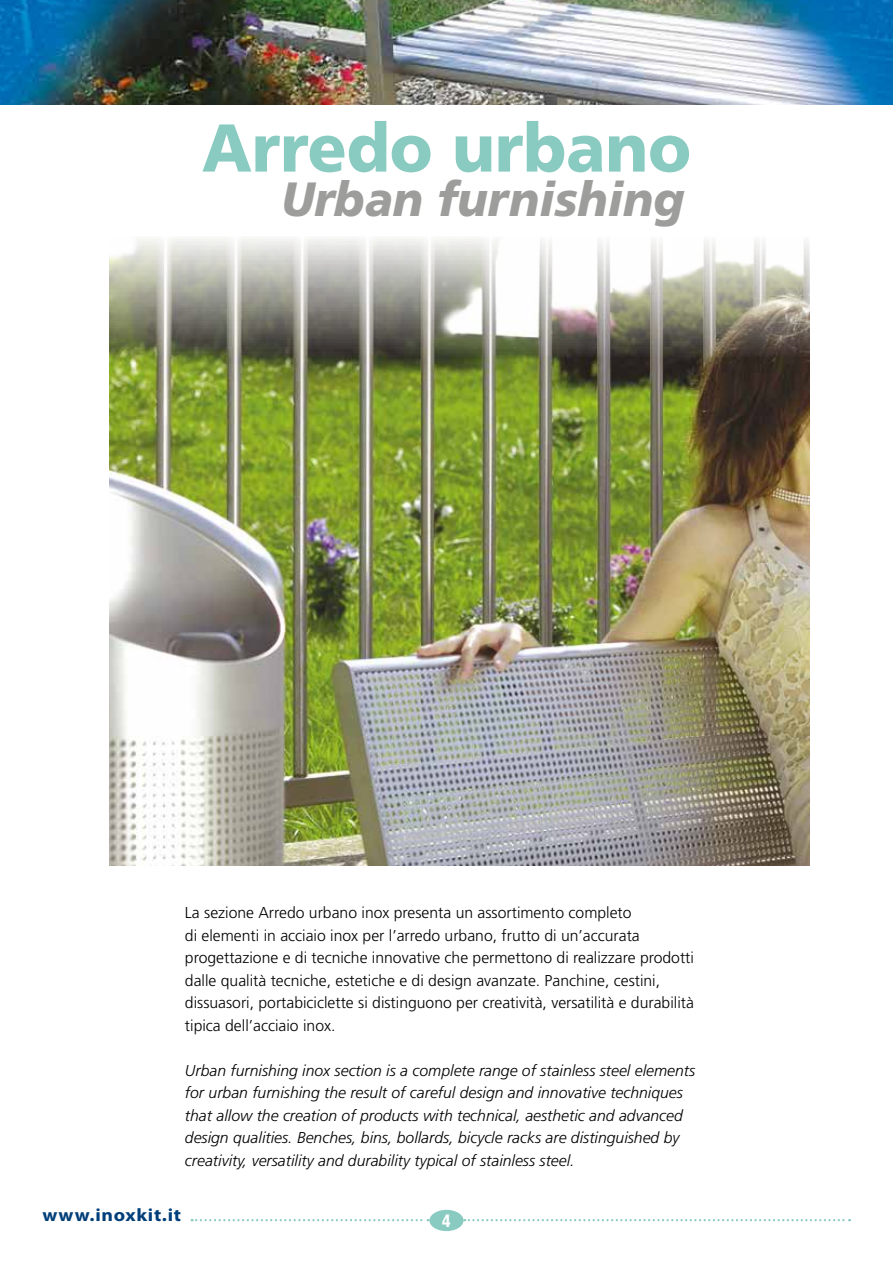
<style>
.page{position:relative;width:893px;height:1263px;background:#fff}
.page>*{position:absolute;margin:0;border:0;box-sizing:border-box;transform-origin:0 0}
.t1{font:900 67.5px "Frutiger";color:#8acbc1;scale:.95 1}
.t2{font:italic 900 48px "Frutiger";color:#9d9d9c;scale:.95 1}
.t3{font:700 18px "Myriad Pro";letter-spacing:.035em;color:#003f7a;scale:1.1 1}
.t4{font:900 condensed 18px "Frutiger";color:#fff;scale:.9 1}
.t5{font:300 15.75px/22.5px "Frutiger";color:#000}
.t6{font:italic 300 15.75px/22.5px "Frutiger";color:#000}
</style>
<div class="page">
<div style="left:429px;top:1210px;width:34px;height:21px;background:#8acbc1;border-radius:50%"></div>
<svg style="left:192px;top:1219px;width:237px;height:2px"></svg>
<svg style="left:464px;top:1219px;width:386px;height:2px"></svg>
<img style="left:0;top:0;width:893px;height:104px">
<img style="left:109px;top:239px;width:700px;height:626px">
<h1 class="t1" style="left:202px;top:107px;width:516px">Arredo urbano</h1>
<h2 class="t2" style="left:281px;top:170px;width:425px">Urban furnishing</h2>
<p class="t5" style="left:185px;top:901px;width:511px">La sezione Arredo urbano inox presenta un assortimento completo<br>di elementi in acciaio inox per l’arredo urbano, frutto di un’accurata progettazione e di tecniche innovative che permettono di realizzare prodotti dalle qualità tecniche, estetiche e di design avanzate. Panchine, cestini, dissuasori, portabiciclette si distinguono per creatività, versatilità e durabilità tipica dell’acciaio inox.</p>
<p class="t6" style="left:185px;top:1059px;width:512px">Urban furnishing inox section is a complete range of stainless steel elements for urban furnishing the result of careful design and innovative techniques that allow the creation of products with technical, aesthetic and advanced design qualities. Benches, bins, bollards, bicycle racks are distinguished by creativity, versatility and durability typical of stainless steel.</p>
<p class="t3" style="left:43px;top:1203px;width:127px">www.inoxkit.it</p>
<p class="t4" style="left:442px;top:1210px;width:11px">4</p>
</div>
